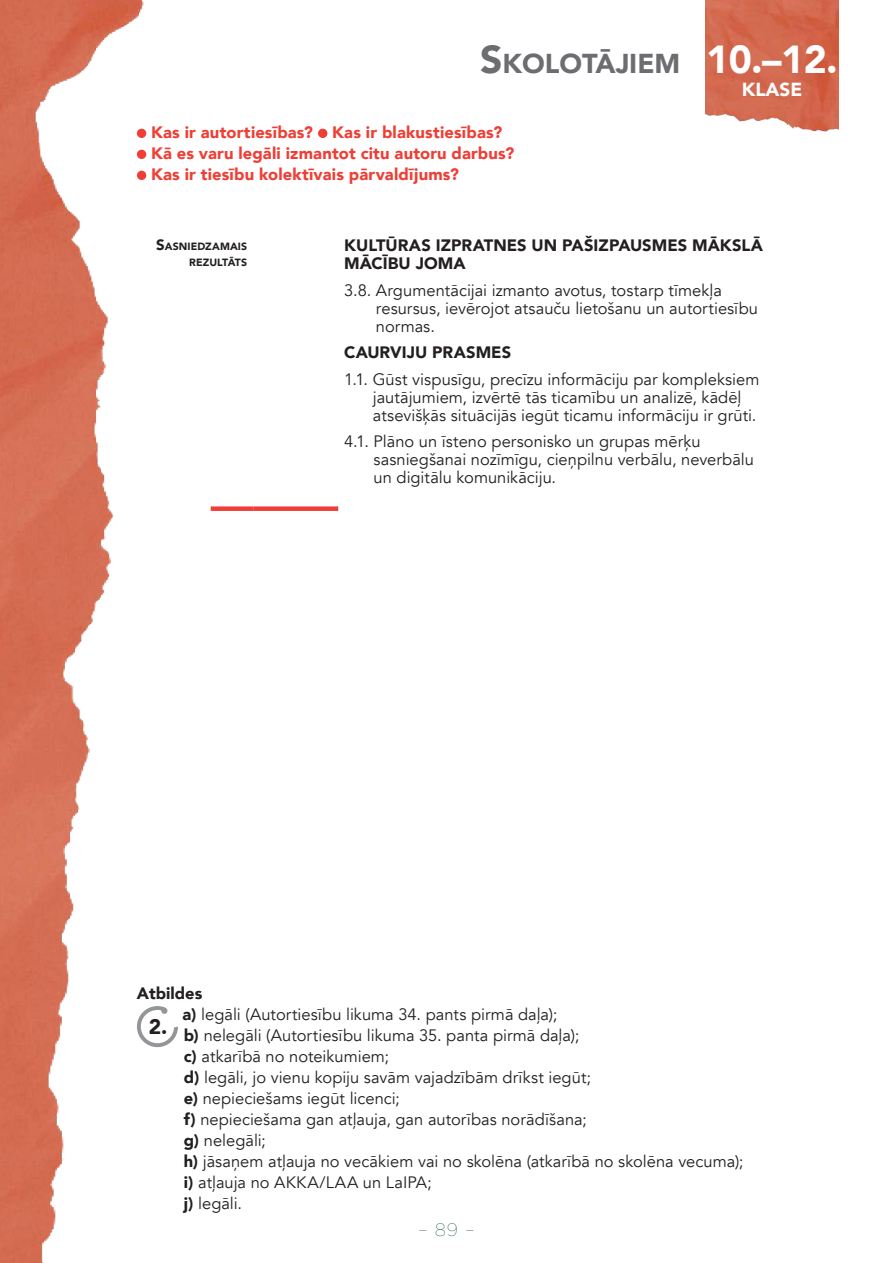
<style>
.page{position:relative;width:893px;height:1263px;background:#fff}
.page>*{position:absolute;margin:0;border:0;box-sizing:border-box;transform-origin:0 0}
.t1{font:900 27.3px "Avenir";color:#6c6d70}
.t2{font:900 21px "Avenir";color:#231f20}
.t3{font:900 18.9px "Avenir";color:#fff}
.t4{font:100 18px "Gotham";color:#0a403d}
.t5{font:16.5px/21px "Avenir";color:#231f20}
.t6{font:900 16.5px/21px "Avenir";letter-spacing:.01em;color:#ee3e35}
.t7{font:900 16.5px/18px "Avenir";color:#231f20}
.t8{font:900 10.5px/16.5px "Avenir";letter-spacing:.01em;color:#231f20;text-align:right}
.s1{font-size:39px}
.s2{font-size:39px;color:#fff}
.s3{font-size:15px}
.s4{font-weight:900}
</style>
<div class="page">
<img style="left:0;top:0;width:157px;height:1263px">
<img style="left:705px;top:0;width:134px;height:132px">
<div style="left:211px;top:506px;width:42px;height:5px;background:#ee3e35"></div>
<div style="left:253px;top:506px;width:85px;height:5px;background:#ee3e35"></div>
<div style="left:137px;top:129px;width:9px;height:9px;background:#ee3e35;border-radius:50%"></div>
<div style="left:318px;top:129px;width:9px;height:9px;background:#ee3e35;border-radius:50%"></div>
<div style="left:137px;top:150px;width:9px;height:9px;background:#ee3e35;border-radius:50%"></div>
<div style="left:137px;top:171px;width:9px;height:9px;background:#ee3e35;border-radius:50%"></div>
<svg style="left:137px;top:1006px;width:41px;height:41px"></svg>
<h1 class="t1" style="left:480px;top:40px;width:359px"><span class="s1">S</span>KOLOTĀJIEM <span class="s2">10.–12.</span></h1>
<p class="t3" style="left:742px;top:73px;width:62px">KLASE</p>
<p class="t6" style="left:151px;top:121px;width:365px">Kas ir autortiesības? Kas ir blakustiesības?<br>Kā es varu legāli izmantot citu autoru darbus?<br>Kas ir tiesību kolektīvais pārvaldījums?</p>
<p class="t8" style="left:156px;top:237px;width:92px"><span class="s3">S</span>ASNIEDZAMAIS<br>REZULTĀTS</p>
<p class="t7" style="left:344px;top:236px;width:420px">KULTŪRAS IZPRATNES UN PAŠIZPAUSMES MĀKSLĀ<br>MĀCĪBU JOMA</p>
<p class="t5" style="left:376px;top:281px;width:384px;line-height:18px;text-indent:-32px">3.8. Argumentācijai izmanto avotus, tostarp tīmekļa resursus, ievērojot atsauču lietošanu un autortiesību normas.</p>
<p class="t7" style="left:344px;top:343px;width:168px">CAURVIJU PRASMES</p>
<p class="t5" style="left:373px;top:370px;width:388px;line-height:18px;text-indent:-29px">1.1. Gūst vispusīgu, precīzu informāciju par kompleksiem jautājumiem, izvērtē tās ticamību un analizē, kādēļ atsevišķās situācijās iegūt ticamu informāciju ir grūti.</p>
<p class="t5" style="left:374px;top:433px;width:382px;line-height:18px;text-indent:-29px">4.1. Plāno un īsteno personisko un grupas mērķu sasniegšanai nozīmīgu, cieņpilnu verbālu, neverbālu un digitālu komunikāciju.</p>
<p class="t7" style="left:137px;top:984px;width:67px">Atbildes</p>
<p class="t2" style="left:149px;top:1008px;width:20px">2.</p>
<p class="t5" style="left:183px;top:1004px;width:562px"><span class="s4">a)</span> legāli (Autortiesību likuma 34. pants pirmā daļa);<br><span class="s4">b)</span> nelegāli (Autortiesību likuma 35. panta pirmā daļa);<br><span class="s4">c)</span> atkarībā no noteikumiem;<br><span class="s4">d)</span> legāli, jo vienu kopiju savām vajadzībām drīkst iegūt;<br><span class="s4">e)</span> nepieciešams iegūt licenci;<br><span class="s4">f)</span> nepieciešama gan atļauja, gan autorības norādīšana;<br><span class="s4">g)</span> nelegāli;<br><span class="s4">h)</span> jāsaņem atļauja no vecākiem vai no skolēna (atkarībā no skolēna vecuma); <span class="s4">i)</span> atļauja no AKKA/LAA un LaIPA;<br><span class="s4">j)</span> legāli.</p>
<p class="t4" style="left:418px;top:1219px;width:58px">– 89 –</p>
</div>
